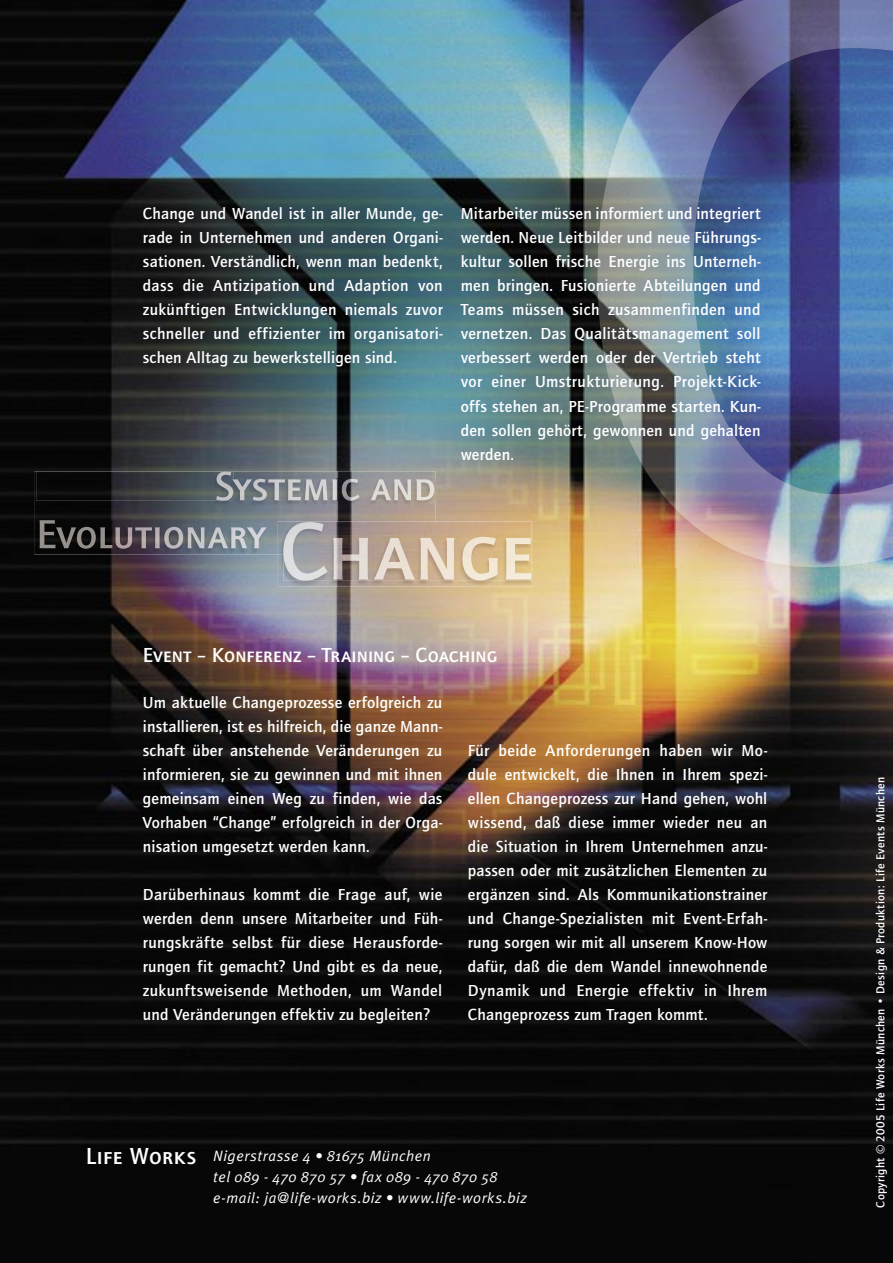
<style>
.page{position:relative;width:893px;height:1263px;background:#fff}
.page>*{position:absolute;margin:0;border:0;box-sizing:border-box;transform-origin:0 0}
.t1{font:700 21px "Quay Itc SCT";letter-spacing:.005em;color:#fff}
.t2{font:700 16.5px/24px "Quay Itc T";letter-spacing:.015em;color:#fff;text-align:justify}
.t3{font:italic 15px/21px "Meta Plus Normal";letter-spacing:.035em;color:#fff}
.t4{font:700 12px "Quay Itc T";letter-spacing:.025em;color:#fff}
.s1{font-family:"Quay Itc SCT";font-weight:700;font-style:normal;font-size:24px}
</style>
<div class="page">
<img style="left:0;top:0;width:893px;height:1263px">
<img style="left:597px;top:0;width:296px;height:567px">
<img style="left:34px;top:471px;width:401px;height:84px">
<img style="left:36px;top:471px;width:197px;height:30px">
<svg style="left:435px;top:479px;width:1px;height:22px"></svg>
<img style="left:233px;top:479px;width:202px;height:22px">
<svg style="left:232px;top:479px;width:1px;height:22px"></svg>
<img style="left:40px;top:520px;width:227px;height:29px">
<img style="left:278px;top:521px;width:255px;height:66px">
<img style="left:278px;top:521px;width:157px;height:34px">
<img style="left:283px;top:522px;width:249px;height:59px">
<img style="left:283px;top:522px;width:152px;height:33px">
<p class="t2" style="left:143px;top:202px;width:301px">Change und Wandel ist in aller Munde, ge&shy;rade in Unternehmen und anderen Organi&shy;sationen. Verständlich, wenn man bedenkt, dass die Antizipation und Adaption von zukünftigen Entwicklungen niemals zuvor schneller und effizienter im organisatori&shy;schen Alltag zu bewerkstelligen sind.</p>
<p class="t2" style="left:461px;top:202px;width:301px">Mitarbeiter müssen informiert und integriert werden. Neue Leitbilder und neue Führungs&shy;kultur sollen frische Energie ins Unterneh&shy;men bringen. Fusionierte Abteilungen und Teams müssen sich zusammenfinden und vernetzen. Das Qualitätsmanagement soll verbessert werden oder der Vertrieb steht vor einer Umstrukturierung. Projekt-Kick&shy;offs stehen an, PE-Programme starten. Kun&shy;den sollen gehört, gewonnen und gehalten werden.</p>
<p class="t1" style="left:143px;top:643px;width:356px">Event – Konferenz – Training – Coaching</p>
<p class="t2" style="left:143px;top:690px;width:301px">Um aktuelle Changeprozesse erfolgreich zu installieren, ist es hilfreich, die ganze Mann&shy;schaft über anstehende Veränderungen zu informieren, sie zu gewinnen und mit ihnen gemeinsam einen Weg zu finden, wie das Vorhaben “Change” erfolgreich in der Orga&shy;nisation umgesetzt werden kann.</p>
<p class="t2" style="left:143px;top:882px;width:301px">Darüberhinaus kommt die Frage auf, wie werden denn unsere Mitarbeiter und Füh&shy;rungskräfte selbst für diese Herausforde&shy;rungen fit gemacht? Und gibt es da neue, zukunftsweisende Methoden, um Wandel und Veränderungen effektiv zu begleiten?</p>
<p class="t2" style="left:468px;top:738px;width:301px">Für beide Anforderungen haben wir Mo&shy;dule entwickelt, die Ihnen in Ihrem spezi&shy;ellen Changeprozess zur Hand gehen, wohl wissend, daß diese immer wieder neu an die Situation in Ihrem Unternehmen anzu&shy;passen oder mit zusätzlichen Elementen zu ergänzen sind. Als Kommunikationstrainer und Change-Spezialisten mit Event-Erfah&shy;rung sorgen wir mit all unserem Know-How dafür, daß die dem Wandel innewohnende Dynamik und Energie effektiv in Ihrem Changeprozess zum Tragen kommt.</p>
<p class="t3" style="left:213px;top:1145px;width:315px;text-indent:-127px"><span class="s1">Life Works</span> Nigerstrasse 4 • 81675 München<br>tel 089 - 470 870 57 • fax 089 - 470 870 58 e-mail: ja@life-works.biz • www.life-works.biz</p>
<p class="t4" style="left:873px;top:1208px;width:432px;rotate:-90deg">Copyright © 2005 Life Works München • Design &amp; Produktion: Life Events München</p>
</div>
